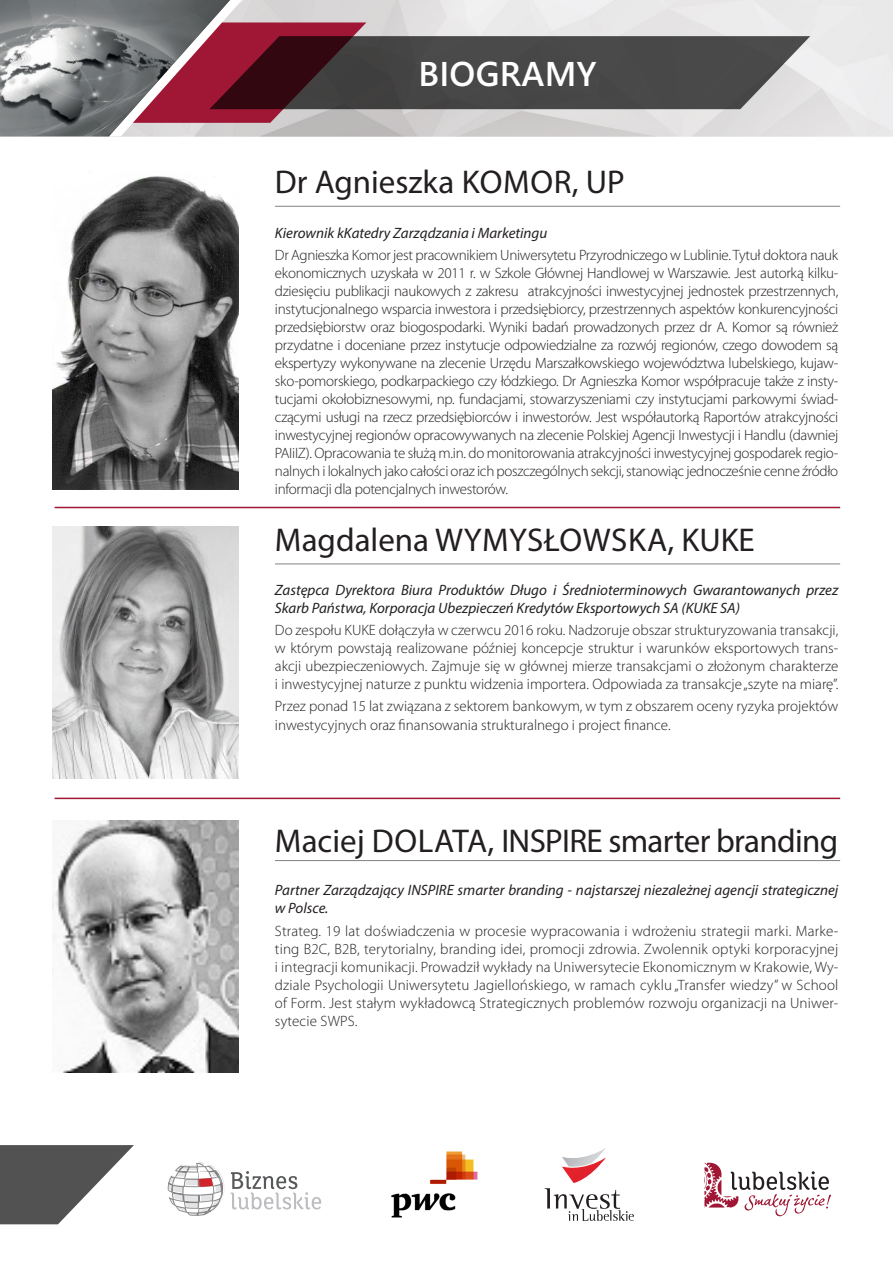
<style>
.page{position:relative;width:893px;height:1263px;background:#fff}
.page>*{position:absolute;margin:0;border:0;box-sizing:border-box;transform-origin:0 0}
.t1{font:600 34.2px "Segoe WP";letter-spacing:.01em;color:#fff}
.Imie{font:33px "Myriad Pro";color:#231f20}
.Imie-2{font:33px "Myriad Pro";letter-spacing:-.02em;color:#231f20}
.Imie-3{font:300 15px/18px "Myriad Pro";letter-spacing:-.02em;color:#231f20;text-align:justify}
.opis{font:300 15px/18px "Myriad Pro";color:#231f20;text-align:justify}
.opis-2{font:italic 15px/18px "Myriad Pro";color:#231f20}
</style>
<div class="page">
<svg style="left:230px;top:0;width:580px;height:136px"></svg>
<img style="left:0;top:0;width:230px;height:136px">
<svg style="left:168px;top:1162px;width:57px;height:54px"></svg>
<svg style="left:231px;top:1171px;width:90px;height:38px"></svg>
<svg style="left:704px;top:1163px;width:127px;height:53px"></svg>
<svg style="left:545px;top:1148px;width:89px;height:73px"></svg>
<img style="left:391px;top:1151px;width:87px;height:67px">
<svg style="left:0;top:1145px;width:134px;height:79px"></svg>
<img style="left:53px;top:820px;width:185px;height:252px">
<hr style="left:275px;top:206px;width:565px;height:1px;background:#808285">
<hr style="left:275px;top:563px;width:565px;height:1px;background:#808285">
<hr style="left:275px;top:860px;width:565px;height:1px;background:#808285">
<hr style="left:55px;top:507px;width:785px;height:1px;background:#9f1734">
<hr style="left:55px;top:798px;width:785px;height:1px;background:#9f1734">
<img style="left:53px;top:176px;width:185px;height:313px">
<img style="left:53px;top:527px;width:185px;height:252px">
<h1 class="t1" style="left:418px;top:50px;width:180px">BIOGRAMY</h1>
<p class="Imie" style="left:275px;top:161px;width:351px">Dr Agnieszka KOMOR, UP</p>
<p class="opis-2" style="left:275px;top:223px;width:274px">Kierownik kKatedry Zarządzania i Marketingu</p>
<p class="Imie-3" style="left:275px;top:246px;width:565px">Dr Agnieszka Komor jest pracownikiem Uniwersytetu Przyrodniczego w Lublinie. Tytuł doktora nauk ekonomicznych uzyskała w 2011 r. w Szkole Głównej Handlowej w Warszawie. Jest autorką kilku&shy;dziesięciu publikacji naukowych z zakresu atrakcyjności inwestycyjnej jednostek przestrzennych, instytucjonalnego wsparcia inwestora i przedsiębiorcy, przestrzennych aspektów konkurencyjności przedsiębiorstw oraz biogospodarki. Wyniki badań prowadzonych przez dr A. Komor są również przydatne i doceniane przez instytucje odpowiedzialne za rozwój regionów, czego dowodem są ekspertyzy wykonywane na zlecenie Urzędu Marszałkowskiego województwa lubelskiego, kujaw&shy;sko-pomorskiego, podkarpackiego czy łódzkiego. Dr Agnieszka Komor współpracuje także z insty&shy;tucjami okołobiznesowymi, np. fundacjami, stowarzyszeniami czy instytucjami parkowymi świad&shy;czącymi usługi na rzecz przedsiębiorców i inwestorów. Jest współautorką Raportów atrakcyjności inwestycyjnej regionów opracowywanych na zlecenie Polskiej Agencji Inwestycji i Handlu (dawniej PAIiIZ). Opracowania te służą m.in. do monitorowania atrakcyjności inwestycyjnej gospodarek regio&shy;nalnych i lokalnych jako całości oraz ich poszczególnych sekcji, stanowiąc jednocześnie cenne źródło informacji dla potencjalnych inwestorów.</p>
<p class="Imie" style="left:275px;top:520px;width:481px">Magdalena WYMYSŁOWSKA, KUKE</p>
<p class="opis-2" style="left:275px;top:581px;width:565px">Zastępca Dyrektora Biura Produktów Długo i Średnioterminowych Gwarantowanych przez<br>Skarb Państwa, Korporacja Ubezpieczeń Kredytów Eksportowych SA (KUKE SA)</p>
<p class="opis" style="left:275px;top:621px;width:565px">Do zespołu KUKE dołączyła w czerwcu 2016 roku. Nadzoruje obszar strukturyzowania transakcji, w którym powstają realizowane później koncepcje struktur i warunków eksportowych trans&shy;akcji ubezpieczeniowych. Zajmuje się w głównej mierze transakcjami o złożonym charakterze i inwestycyjnej naturze z punktu widzenia importera. Odpowiada za transakcje „szyte na miarę”.</p>
<p class="opis" style="left:275px;top:698px;width:565px">Przez ponad 15 lat związana z sektorem bankowym, w tym z obszarem oceny ryzyka projektów inwestycyjnych oraz finansowania strukturalnego i project finance.</p>
<p class="Imie-2" style="left:275px;top:820px;width:565px">Maciej DOLATA, INSPIRE smarter branding</p>
<p class="opis-2" style="left:275px;top:881px;width:565px">Partner Zarządzający INSPIRE smarter branding - najstarszej niezależnej agencji strategicznej w Polsce.</p>
<p class="opis" style="left:275px;top:922px;width:565px">Strateg. 19 lat doświadczenia w procesie wypracowania i wdrożeniu strategii marki. Marke&shy;ting B2C, B2B, terytorialny, branding idei, promocji zdrowia. Zwolennik optyki korporacyjnej i integracji komunikacji. Prowadził wykłady na Uniwersytecie Ekonomicznym w Krakowie, Wy&shy;dziale Psychologii Uniwersytetu Jagiellońskiego, w ramach cyklu „Transfer wiedzy” w School of Form. Jest stałym wykładowcą Strategicznych problemów rozwoju organizacji na Uniwer&shy;sytecie SWPS.</p>
</div>
